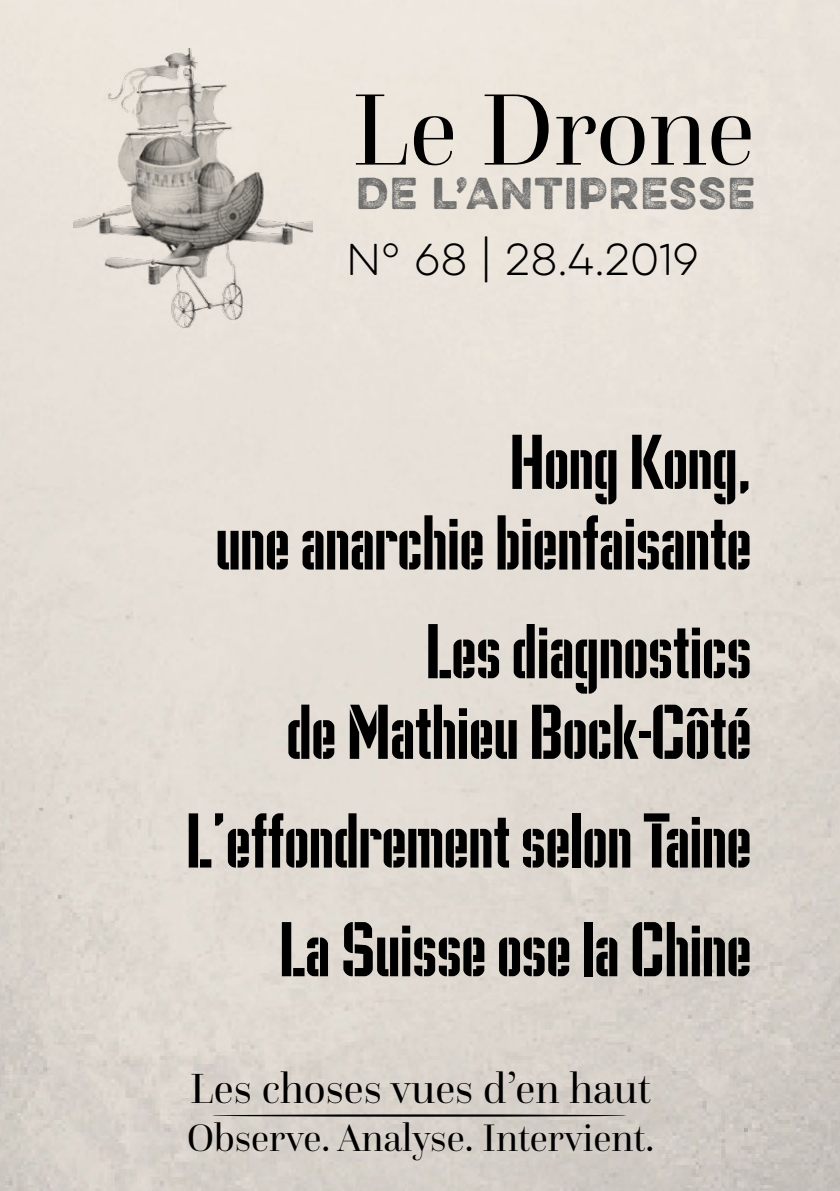
<style>
.page{position:relative;width:840px;height:1191px;background:#fff}
.page>*{position:absolute;margin:0;border:0;box-sizing:border-box;transform-origin:0 0}
.t1{font:106px "Questa Grande";color:#000}
.Header2{font:73.2px/80.6px "Danger";color:#000;text-align:right}
.t2{font:44px "Questa Grande";color:#000}
.t3{font:40px "Questa Grande";color:#000}
.t4{font:300 40px "Eveleth Dot";letter-spacing:.05em;color:#6d6d6c}
.Paragraph{font:100 40px "Eveleth Clean";color:#000}
</style>
<div class="page">
<img style="left:0;top:0;width:839px;height:1191px">
<img style="left:74px;top:49px;width:238px;height:286px">
<hr style="left:212px;top:1114px;width:414px;height:2px;background:#000;border-radius:50%">
<p class="t1" style="left:352px;top:66px;width:404px">Le Drone</p>
<p class="t4" style="left:356px;top:162px;width:399px">DE L’ANTIPRESSE</p>
<p class="Paragraph" style="left:346px;top:232px;width:354px">N° 68 | 28.4.2019</p>
<p class="Header2" style="left:216px;top:420px;width:536px">Hong Kong,<br>une anarchie bienfaisante</p>
<p class="Header2" style="left:286px;top:609px;width:466px">Les diagnostics<br>de Mathieu Bock-Côté</p>
<p class="Header2" style="left:186px;top:798px;width:566px">L’effondrement selon Taine</p>
<p class="Header2" style="left:279px;top:907px;width:473px">La Suisse ose la Chine</p>
<p class="t2" style="left:190px;top:1062px;width:462px">Les choses vues d’en haut</p>
<p class="t3" style="left:187px;top:1113px;width:468px">Observe. Analyse. Intervient.</p>
</div>
